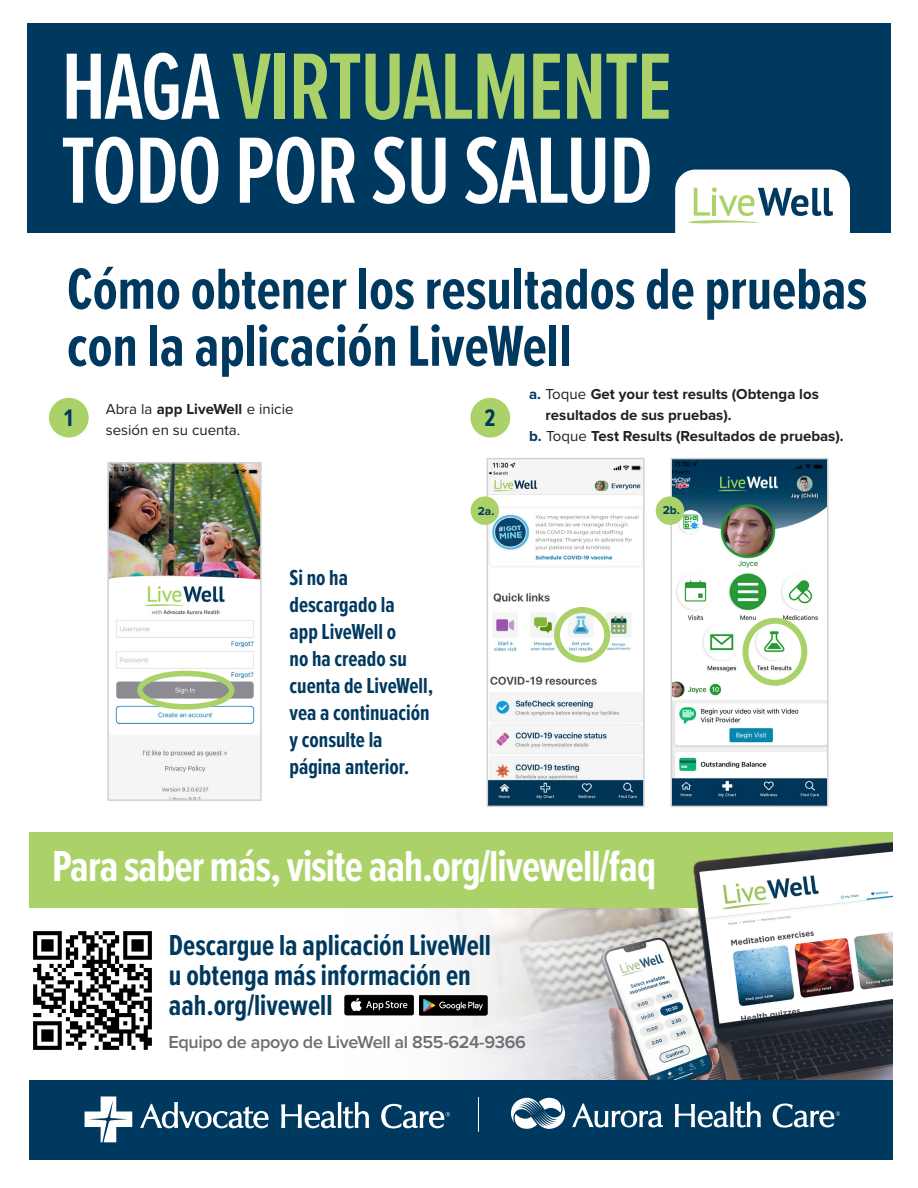
<style>
.page{position:relative;width:918px;height:1188px;background:#fff}
.page>*{position:absolute;margin:0;border:0;box-sizing:border-box;transform-origin:0 0}
.t1{font:600 97.5px "Proxima Nova Ex Cn";letter-spacing:-.02em;color:#abd268}
.t2{font:600 97.5px "Proxima Nova Ex Cn";letter-spacing:-.02em;color:#fff}
.t3{font:700 60px/57px "Proxima Nova Ex Cn";color:#00395f}
.t4{font:700 45px "Proxima Nova Ex Cn";letter-spacing:-.02em;color:#fff}
.t5{font:700 30px/30px "Proxima Nova Ex Cn";color:#00395f}
.t6{font:700 24.9px "Proxima Nova Ex Cn";color:#00395f}
.t7{font:700 22.5px/27px "Proxima Nova Ex Cn";color:#00395f}
.t8{font:600 18px "Proxima Nova";letter-spacing:-.02em;color:#6c6d70}
.t9{font:700 15px/21px "Proxima Nova";color:#231f20}
.t10{font:15px/21px "Proxima Nova";color:#231f20}
.t11{font:700 11.85px "Proxima Nova";color:#00395f}
.s1{color:#fff}
.s2{color:#00395f}
.s3{font-weight:400}
.s4{font-weight:700}
</style>
<div class="page">
<div style="left:49px;top:398px;width:40px;height:40px;background:#abd268;border-radius:50%"></div>
<div style="left:470px;top:398px;width:40px;height:40px;background:#abd268;border-radius:50%"></div>
<img style="left:110px;top:465px;width:149px;height:333px">
<div style="left:107px;top:462px;width:155px;height:339px;border:2px solid #d1d2d4"></div>
<img style="left:490px;top:461px;width:152px;height:343px">
<div style="left:487px;top:458px;width:158px;height:349px;border:2px solid #d1d2d4"></div>
<img style="left:673px;top:461px;width:152px;height:343px">
<div style="left:670px;top:458px;width:158px;height:349px;border:2px solid #d1d2d4"></div>
<div style="left:554px;top:607px;width:56px;height:56px;border:6px solid #abd268;border-radius:50%"></div>
<div style="left:742px;top:618px;width:65px;height:68px;border:6px solid #abd268;border-radius:50%"></div>
<div style="left:656px;top:496px;width:28px;height:29px;background:#abd268;border-radius:50%"></div>
<div style="left:471px;top:496px;width:28px;height:29px;background:#abd268;border-radius:50%"></div>
<div style="left:137px;top:671px;width:97px;height:39px;border:6px solid #abd268;border-radius:50%"></div>
<div style="left:27px;top:24px;width:864px;height:209px;background:#00395f"></div>
<div style="left:675px;top:170px;width:175px;height:85px;background:#fff;border-radius:20px"></div>
<svg style="left:689px;top:187px;width:144px;height:37px"></svg>
<img style="left:665px;top:908px;width:228px;height:172px">
<svg style="left:346px;top:908px;width:319px;height:172px"></svg>
<div style="left:29px;top:833px;width:864px;height:75px;background:#abd268"></div>
<img style="left:33px;top:931px;width:119px;height:119px">
<div style="left:29px;top:1080px;width:864px;height:79px;background:#00395f"></div>
<hr style="left:478px;top:1097px;width:1px;height:35px;background:#fff">
<svg style="left:511px;top:1097px;width:54px;height:32px"></svg>
<svg style="left:572px;top:1104px;width:91px;height:24px"></svg>
<svg style="left:675px;top:1102px;width:86px;height:25px"></svg>
<svg style="left:773px;top:1104px;width:67px;height:24px"></svg>
<svg style="left:140px;top:1102px;width:129px;height:26px"></svg>
<svg style="left:281px;top:1102px;width:88px;height:26px"></svg>
<svg style="left:381px;top:1104px;width:69px;height:24px"></svg>
<svg style="left:85px;top:1096px;width:47px;height:46px"></svg>
<img style="left:689px;top:832px;width:204px;height:199px">
<svg style="left:344px;top:995px;width:70px;height:20px"></svg>
<svg style="left:420px;top:995px;width:68px;height:21px"></svg>
<p class="t1" style="left:61px;top:15px;width:613px"><span class="s1">HAGA</span> VIRTUALMENTE</p>
<p class="t2" style="left:61px;top:99px;width:594px">TODO POR SU SALUD</p>
<p class="t3" style="left:67px;top:259px;width:802px">Cómo obtener los resultados de pruebas con la aplicación LiveWell</p>
<p class="t6" style="left:64px;top:399px;width:10px">1</p>
<p class="t6" style="left:485px;top:399px;width:12px">2</p>
<p class="t9" style="left:546px;top:384px;width:275px;text-indent:-16px"><span class="s2">a.</span> <span class="s3">Toque</span> Get your test results (Obtenga los resultados de sus pruebas).</p>
<p class="t9" style="left:529px;top:426px;width:316px"><span class="s2">b.</span> <span class="s3">Toque</span> Test Results (Resultados de pruebas).</p>
<p class="t10" style="left:106px;top:398px;width:189px">Abra la <span class="s4">app LiveWell</span> e inicie sesión en su cuenta.</p>
<p class="t7" style="left:290px;top:564px;width:145px">Si no ha descargado la<br>app LiveWell o<br>no ha creado su cuenta de LiveWell, vea a continuación y consulte la página anterior.</p>
<p class="t11" style="left:478px;top:502px;width:18px">2a.</p>
<p class="t11" style="left:663px;top:501px;width:19px">2b.</p>
<p class="t4" style="left:52px;top:834px;width:606px">Para saber más, visite aah.org/livewell/faq</p>
<p class="t5" style="left:169px;top:929px;width:324px">Descargue la aplicación LiveWell u obtenga más información en aah.org/livewell</p>
<p class="t8" style="left:168px;top:1029px;width:359px">Equipo de apoyo de LiveWell al 855-624-9366</p>
</div>
